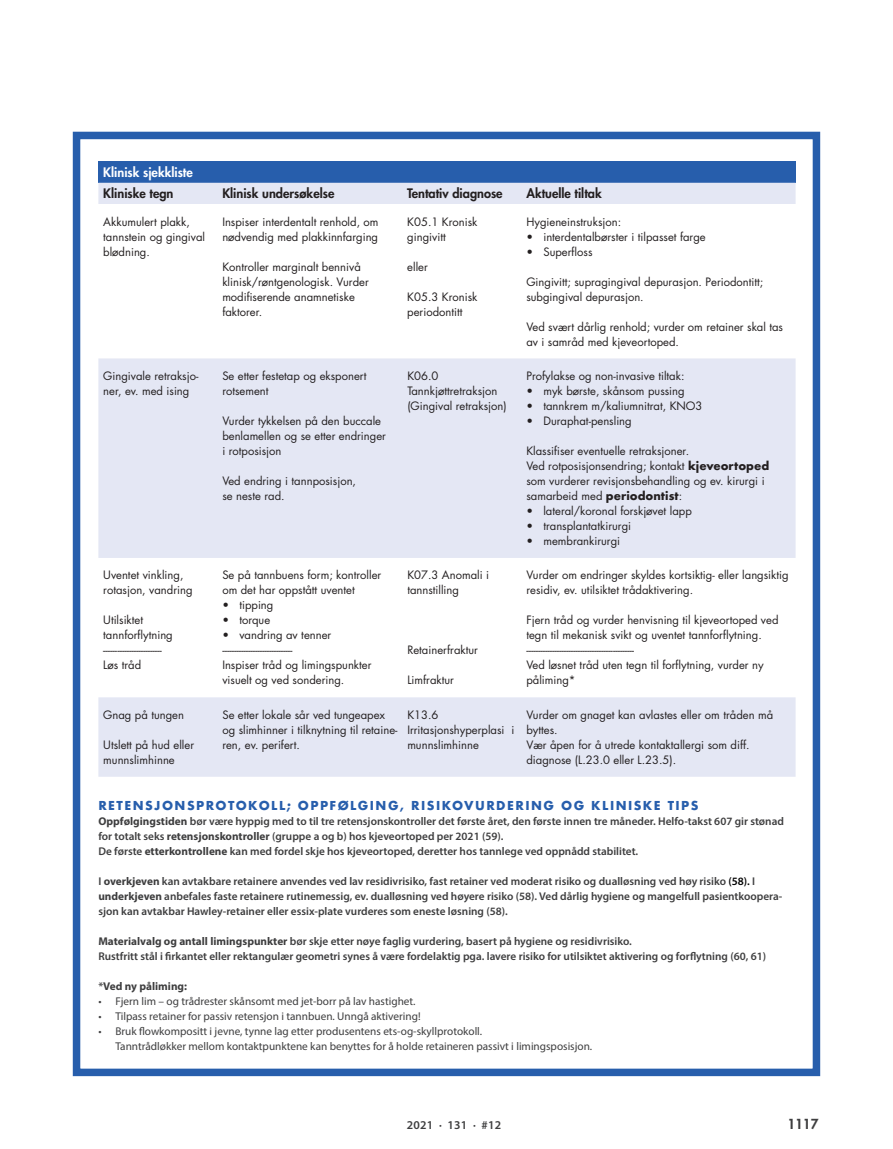
<style>
.page{position:relative;width:893px;height:1149px;background:#fff}
.page>*{position:absolute;margin:0;border:0;box-sizing:border-box;transform-origin:0 0}
.t1{font:800 13.5px "Futura Std";color:#3e3e3f}
.t2{font:800 12.75px "Futura";color:#231f20}
.t3{font:800 12.75px "Futura";color:#fff}
.t4{font:700 12px "Futura";letter-spacing:.12em;color:#275eac}
.t5{font:600 12px "Myriad Pro";letter-spacing:.02em;color:#3e3e3f}
.t6{font:11.25px/15px "Futura";color:#231f20}
.t7{font:600 11.25px/15px "Myriad Pro";color:#3e3e3f}
.t8{font:11.25px/15px "Myriad Pro";color:#3e3e3f}
.t9{font:700 11.25px "Myriad Pro";color:#3e3e3f}
.s1{font-weight:700}
.s2{color:#000}
.s3{font-weight:600}
</style>
<div class="page">
<div style="left:73px;top:132px;width:747px;height:943px;border:8px solid #275eac"></div>
<div style="left:98px;top:161px;width:698px;height:22px;background:#275eac"></div>
<svg style="left:98px;top:183px;width:698px;height:593px;fill:#e5e8f4"></svg>
<p class="t3" style="left:103px;top:163px;width:91px">Klinisk sjekkliste</p>
<p class="t2" style="left:103px;top:184px;width:72px">Kliniske tegn</p>
<p class="t2" style="left:222px;top:184px;width:114px">Klinisk undersøkelse</p>
<p class="t2" style="left:407px;top:184px;width:97px">Tentativ diagnose</p>
<p class="t2" style="left:526px;top:184px;width:77px">Aktuelle tiltak</p>
<p class="t6" style="left:103px;top:214px;width:103px">Akkumulert plakk, tannstein og gingival blødning.</p>
<p class="t6" style="left:222px;top:214px;width:158px">Inspiser interdentalt renhold, om nødvendig med plakkinnfarging</p>
<p class="t6" style="left:222px;top:259px;width:148px">Kontroller marginalt bennivå klinisk/røntgenologisk. Vurder modifiserende anamnetiske faktorer.</p>
<p class="t6" style="left:526px;top:214px;width:96px">Hygieneinstruksjon:</p>
<p class="t6" style="left:526px;top:229px;width:181px">• interdentalbørster i tilpasset farge</p>
<p class="t6" style="left:526px;top:244px;width:68px">• Superfloss</p>
<p class="t6" style="left:526px;top:274px;width:238px">Gingivitt; supragingival depurasjon. Periodontitt; subgingival depurasjon.</p>
<p class="t6" style="left:526px;top:319px;width:258px">Ved svært dårlig renhold; vurder om retainer skal tas av i samråd med kjeveortoped.</p>
<p class="t6" style="left:407px;top:214px;width:72px">K05.1 Kronisk gingivitt</p>
<p class="t6" style="left:407px;top:259px;width:22px">eller</p>
<p class="t6" style="left:407px;top:289px;width:72px">K05.3 Kronisk periodontitt</p>
<p class="t6" style="left:103px;top:368px;width:97px">Gingivale retraksjo&shy;ner, ev. med ising</p>
<p class="t6" style="left:222px;top:368px;width:146px">Se etter festetap og eksponert rotsement</p>
<p class="t6" style="left:222px;top:413px;width:165px">Vurder tykkelsen på den buccale benlamellen og se etter endringer i rotposisjon</p>
<p class="t6" style="left:222px;top:473px;width:135px">Ved endring i tannposisjon, se neste rad.</p>
<p class="t6" style="left:103px;top:567px;width:91px">Uventet vinkling, rotasjon, vandring</p>
<p class="t6" style="left:103px;top:612px;width:71px">Utilsiktet tannforflytning -------------------------<br>Løs tråd</p>
<p class="t6" style="left:222px;top:567px;width:160px">Se på tannbuens form; kontroller om det har oppstått uventet</p>
<p class="t6" style="left:222px;top:597px;width:53px">• tipping</p>
<p class="t6" style="left:222px;top:612px;width:49px">• torque</p>
<p class="t6" style="left:222px;top:627px;width:151px">• vandring av tenner ------------------------------<br>Inspiser tråd og limingspunkter visuelt og ved sondering.</p>
<p class="t6" style="left:407px;top:368px;width:101px">K06.0<br>Tannkjøttretraksjon (Gingival retraksjon)</p>
<p class="t6" style="left:526px;top:368px;width:160px">Profylakse og non-invasive tiltak:</p>
<p class="t6" style="left:526px;top:383px;width:160px">• myk børste, skånsom pussing</p>
<p class="t6" style="left:526px;top:398px;width:178px">• tannkrem m/kaliumnitrat, KNO3</p>
<p class="t6" style="left:526px;top:413px;width:107px">• Duraphat-pensling</p>
<p class="t6" style="left:526px;top:443px;width:244px">Klassifiser eventuelle retraksjoner.<br>Ved rotposisjonsendring; kontakt <span class="s1">kjeveortoped </span>som vurderer revisjonsbehandling og ev. kirurgi i samarbeid med <span class="s1">periodontist</span>:</p>
<p class="t6" style="left:526px;top:503px;width:167px">• lateral/koronal forskjøvet lapp</p>
<p class="t6" style="left:526px;top:518px;width:106px">• transplantatkirurgi</p>
<p class="t6" style="left:526px;top:533px;width:95px">• membrankirurgi</p>
<p class="t6" style="left:407px;top:567px;width:83px">K07.3 Anomali i tannstilling</p>
<p class="t6" style="left:407px;top:642px;width:72px">Retainerfraktur</p>
<p class="t6" style="left:407px;top:672px;width:48px">Limfraktur</p>
<p class="t6" style="left:526px;top:567px;width:264px">Vurder om endringer skyldes kortsiktig- eller langsiktig residiv, ev. utilsiktet trådaktivering.</p>
<p class="t6" style="left:526px;top:612px;width:254px">Fjern tråd og vurder henvisning til kjeveortoped ved tegn til mekanisk svikt og uventet tannforflytning. ----------------------------------------------<br>Ved løsnet tråd uten tegn til forflytning, vurder ny påliming*</p>
<p class="t6" style="left:222px;top:706px;width:177px">Se etter lokale sår ved tungeapex og slimhinner i tilknytning til retaine&shy;ren, ev. perifert.</p>
<p class="t6" style="left:407px;top:706px;width:109px">K13.6<br>Irritasjonshyperplasi i munnslimhinne</p>
<p class="t6" style="left:526px;top:706px;width:248px">Vurder om gnaget kan avlastes eller om tråden må byttes.<br>Vær åpen for å utrede kontaktallergi som diff. diagnose (L.23.0 eller L.23.5).</p>
<p class="t4" style="left:98px;top:796px;width:602px">RETENSJONSPROTOKOLL; OPPFØLGING, RISIKOVURDERING OG KLINISKE TIPS</p>
<p class="t7" style="left:98px;top:813px;width:687px"><span class="s1">Oppfølgingstiden</span> bør være hyppig med to til tre retensjonskontroller det første året, den første innen tre måneder. Helfo-takst 607 gir stønad for totalt seks <span class="s1">retensjonskontroller</span> (gruppe a og b) hos kjeveortoped per 2021 (59).<br>De første <span class="s1">etterkontrollene</span> kan med fordel skje hos kjeveortoped, deretter hos tannlege ved oppnådd stabilitet.</p>
<p class="t7" style="left:98px;top:873px;width:685px">I <span class="s1">overkjeven</span> kan avtakbare retainere anvendes ved lav residivrisiko, fast retainer ved moderat risiko og dualløsning ved høy risiko <span class="s2">(58).</span> I <span class="s1">underkjeven</span> anbefales faste retainere rutinemessig, ev. dualløsning ved høyere risiko (58). Ved dårlig hygiene og mangelfull pasientkoopera&shy;sjon kan avtakbar Hawley-retainer eller essix-plate vurderes som eneste løsning (58).</p>
<p class="t7" style="left:98px;top:933px;width:669px"><span class="s1">Materialvalg og antall limingspunkter</span> bør skje etter nøye faglig vurdering, basert på hygiene og residivrisiko.<br>Rustfritt stål i firkantet eller rektangulær geometri synes å være fordelaktig pga. lavere risiko for utilsiktet aktivering og forflytning (60, 61)</p>
<p class="t9" style="left:98px;top:978px;width:90px"><span class="s3">*</span>Ved ny påliming:</p>
<p class="t8" style="left:98px;top:993px;width:319px">• Fjern lim – og trådrester skånsomt med jet-borr på lav hastighet.</p>
<p class="t8" style="left:98px;top:1008px;width:324px">• Tilpass retainer for passiv retensjon i tannbuen. Unngå aktivering!</p>
<p class="t8" style="left:115px;top:1023px;width:478px;text-indent:-17px">• Bruk flowkompositt i jevne, tynne lag etter produsentens ets-og-skyllprotokoll.<br>Tanntrådløkker mellom kontaktpunktene kan benyttes for å holde retaineren passivt i limingsposisjon.</p>
<p class="t6" style="left:103px;top:706px;width:82px">Gnag på tungen</p>
<p class="t6" style="left:103px;top:736px;width:92px">Utslett på hud eller munnslimhinne</p>
<p class="t5" style="left:407px;top:1117px;width:96px">2021 · 131 · #12</p>
<p class="t1" style="left:787px;top:1115px;width:33px">1117</p>
</div>
